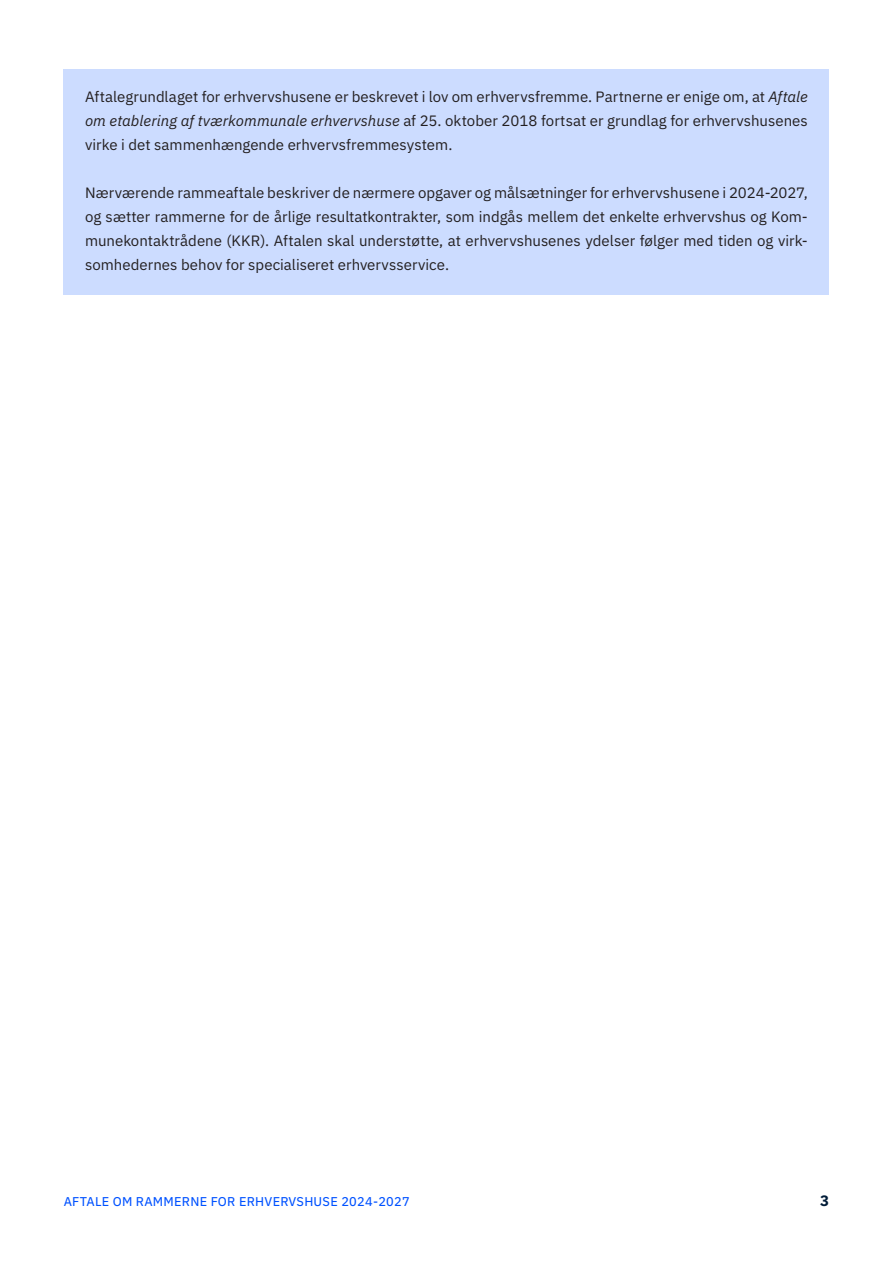
<style>
.page{position:relative;width:893px;height:1263px;background:#fff}
.page>*{position:absolute;margin:0;border:0;box-sizing:border-box;transform-origin:0 0}
.t1{font:15px/24px "IBM Plex Sans";color:#231f20;text-align:justify}
.t2{font:700 15px "IBM Plex Sans";color:#001c38}
.t3{font:12.75px "IBM Plex Sans Text";letter-spacing:.02em;color:#0052ff}
.s1{font-style:italic}
</style>
<div class="page">
<div style="left:64px;top:69px;width:765px;height:106px;background:#ccdcff"></div>
<div style="left:64px;top:165px;width:765px;height:130px;background:#ccdcff"></div>
<p class="t1" style="left:85px;top:83px;width:724px">Aftalegrundlaget for erhvervshusene er beskrevet i lov om erhvervsfremme. Partnerne er enige om, at <span class="s1">Aftale om etablering af tværkommunale erhvervshuse</span> af 25. oktober 2018 fortsat er grundlag for erhvervshusenes virke i det sammenhængende erhvervsfremmesystem.</p>
<p class="t1" style="left:85px;top:179px;width:724px">Nærværende rammeaftale beskriver de nærmere opgaver og målsætninger for erhvervshusene i 2024-2027, og sætter rammerne for de årlige resultatkontrakter, som indgås mellem det enkelte erhvervshus og Kom&shy;munekontaktrådene (KKR). Aftalen skal understøtte, at erhvervshusenes ydelser følger med tiden og virk&shy;somhedernes behov for specialiseret erhvervsservice.</p>
<p class="t3" style="left:64px;top:1192px;width:347px">AFTALE OM RAMMERNE FOR ERHVERVSHUSE 2024-2027</p>
<p class="t2" style="left:820px;top:1189px;width:10px">3</p>
</div>
